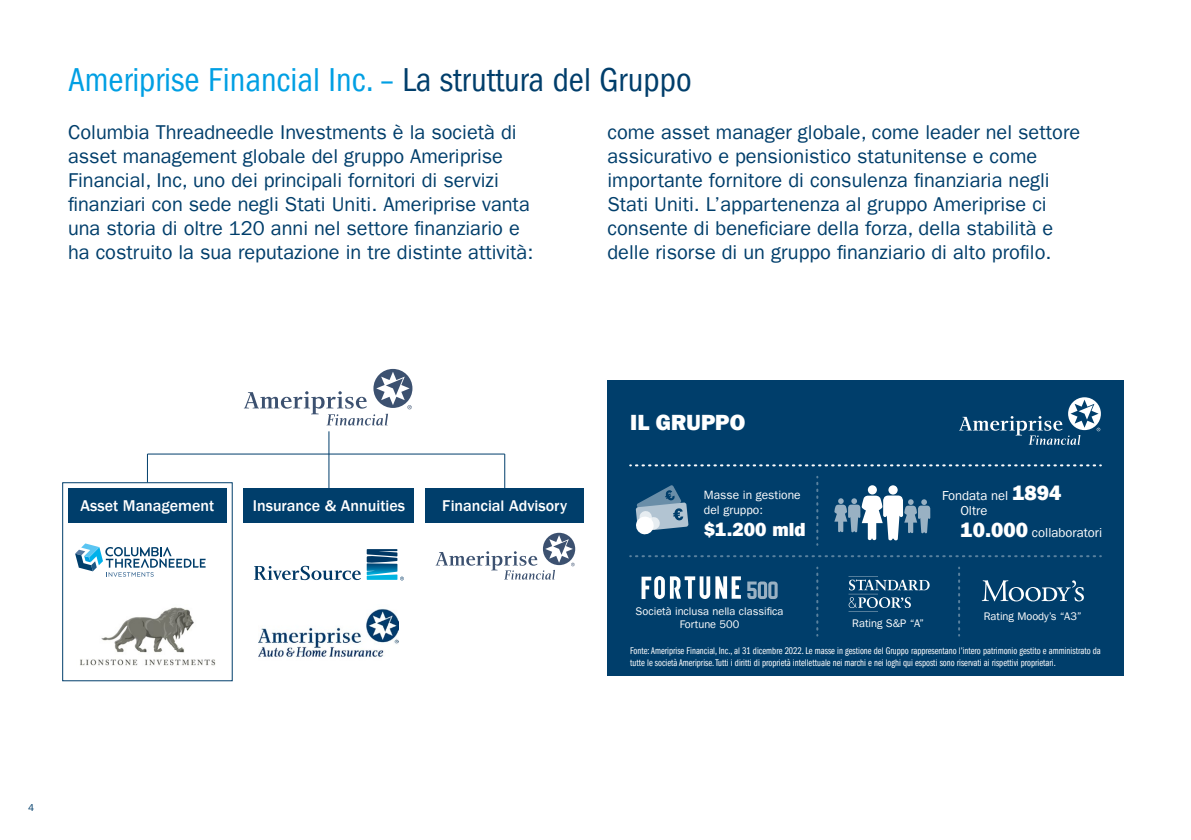
<style>
.page{position:relative;width:1191px;height:840px;background:#fff}
.page>*{position:absolute;margin:0;border:0;box-sizing:border-box;transform-origin:0 0}
.t1{font:condensed 34px "ITC Frank Gofor Ameriprise";color:#009fe3}
.t2{font:22px "ITC Frank Gofor Ameriprise Hvy";letter-spacing:.005em;color:#fff}
.t3{font:20px/24px "ITC Frank Gofor Ameriprise";color:#003e6b}
.t4{font:19px "ITC Frank Gofor Ameriprise Hvy";color:#fff}
.t5{font:500 16px "ITC Frank Gofor Ameriprise";color:#fff}
.t6{font:13px/21px "ITC Frank Gofor Ameriprise";color:#fff}
.t7{font:12px/15px "ITC Frank Gofor Ameriprise";color:#fff}
.t8{font:11px/13px "ITC Frank Gofor Ameriprise";color:#fff;text-align:center}
.t9{font:10px/12px "ITC Frank Gofor Ameriprise Bk Cm";color:#fff}
.t10{font:10px "ITC Frank Gofor Ameriprise";color:#003e6b}
.s1{color:#003e6b}
.s2{font-family:"ITC Frank Gofor Ameriprise Hvy";font-size:20.4px}
</style>
<div class="page">
<hr style="left:1190px;top:0;width:1px;height:839px;background:#009fe3">
<div style="left:607px;top:380px;width:516px;height:295px;background:#003e6b"></div>
<svg style="left:630px;top:555px;width:471px;height:2px"></svg>
<svg style="left:816px;top:476px;width:2px;height:62px"></svg>
<svg style="left:816px;top:567px;width:2px;height:68px"></svg>
<svg style="left:958px;top:567px;width:2px;height:68px"></svg>
<svg style="left:630px;top:464px;width:471px;height:2px"></svg>
<svg style="left:959px;top:397px;width:142px;height:47px"></svg>
<svg style="left:747px;top:581px;width:30px;height:17px"></svg>
<svg style="left:641px;top:576px;width:100px;height:22px"></svg>
<svg style="left:849px;top:579px;width:80px;height:11px"></svg>
<svg style="left:848px;top:597px;width:63px;height:10px"></svg>
<hr style="left:848px;top:610px;width:30px;height:1px;background:#fff">
<hr style="left:848px;top:593px;width:30px;height:1px;background:#fff">
<hr style="left:848px;top:575px;width:30px;height:1px;background:#fff">
<svg style="left:981px;top:580px;width:102px;height:21px"></svg>
<svg style="left:635px;top:485px;width:53px;height:50px"></svg>
<div style="left:888px;top:485px;width:9px;height:9px;background:#fff;border-radius:50%"></div>
<div style="left:868px;top:485px;width:9px;height:9px;background:#fff;border-radius:50%"></div>
<svg style="left:834px;top:495px;width:96px;height:45px"></svg>
<div style="left:62px;top:482px;width:170px;height:198px;border:1px solid #003e6b"></div>
<svg style="left:373px;top:369px;width:39px;height:38px"></svg>
<svg style="left:244px;top:371px;width:168px;height:54px"></svg>
<svg style="left:543px;top:532px;width:32px;height:32px"></svg>
<svg style="left:435px;top:535px;width:139px;height:44px"></svg>
<svg style="left:75px;top:543px;width:131px;height:33px"></svg>
<svg style="left:254px;top:565px;width:107px;height:14px"></svg>
<svg style="left:367px;top:549px;width:37px;height:31px"></svg>
<div style="left:68px;top:488px;width:159px;height:34px;background:#003e6b"></div>
<div style="left:425px;top:488px;width:159px;height:34px;background:#003e6b"></div>
<div style="left:244px;top:488px;width:170px;height:34px;background:#003e6b"></div>
<img style="left:259px;top:608px;width:140px;height:49px">
<hr style="left:147px;top:453px;width:358px;height:1px;background:#003e6b">
<hr style="left:328px;top:431px;width:1px;height:57px;background:#003e6b">
<svg style="left:147px;top:454px;width:1px;height:28px"></svg>
<hr style="left:504px;top:454px;width:1px;height:34px;background:#003e6b">
<img style="left:80px;top:607px;width:136px;height:59px">
<h1 class="t1" style="left:68px;top:61px;width:625px">Ameriprise Financial Inc. – <span class="s1">La struttura del Gruppo</span></h1>
<p class="t3" style="left:68px;top:120px;width:467px">Columbia Threadneedle Investments è la società di asset management globale del gruppo Ameriprise Financial, Inc, uno dei principali fornitori di servizi finanziari con sede negli Stati Uniti. Ameriprise vanta una storia di oltre 120 anni nel settore finanziario e ha costruito la sua reputazione in tre distinte attività:</p>
<p class="t3" style="left:607px;top:120px;width:474px">come asset manager globale, come leader nel settore assicurativo e pensionistico statunitense e come importante fornitore di consulenza finanziaria negli Stati Uniti. L’appartenenza al gruppo Ameriprise ci consente di beneficiare della forza, della stabilità e delle risorse di un gruppo finanziario di alto profilo.</p>
<p class="t5" style="left:80px;top:496px;width:135px">Asset Management</p>
<p class="t5" style="left:253px;top:496px;width:154px">Insurance &amp; Annuities</p>
<p class="t5" style="left:442px;top:496px;width:127px">Financial Advisory</p>
<p class="t10" style="left:28px;top:801px;width:7px">4</p>
<p class="t2" style="left:630px;top:409px;width:116px">IL GRUPPO</p>
<p class="t7" style="left:704px;top:487px;width:98px">Masse in gestione del gruppo:</p>
<p class="t4" style="left:704px;top:517px;width:103px">$1.200 mld</p>
<p class="t8" style="left:635px;top:604px;width:149px">Società inclusa nella classifica<br>Fortune 500</p>
<p class="t6" style="left:942px;top:484px;width:121px">Fondata nel <span class="s2">1894</span></p>
<p class="t6" style="left:960px;top:500px;width:143px">Oltre<br><span class="s2">10.000</span> collaboratori</p>
<p class="t8" style="left:852px;top:616px;width:73px">Rating S&amp;P “A”</p>
<p class="t8" style="left:983px;top:609px;width:100px">Rating Moody’s “A3”</p>
<p class="t9" style="left:630px;top:644px;width:472px">Fonte: Ameriprise Financial, Inc., al 31 dicembre 2022. Le masse in gestione del Gruppo rappresentano l’intero patrimonio gestito e amministrato da tutte le società Ameriprise. Tutti i diritti di proprietà intellettuale nei marchi e nei loghi qui esposti sono riservati ai rispettivi proprietari.</p>
</div>
